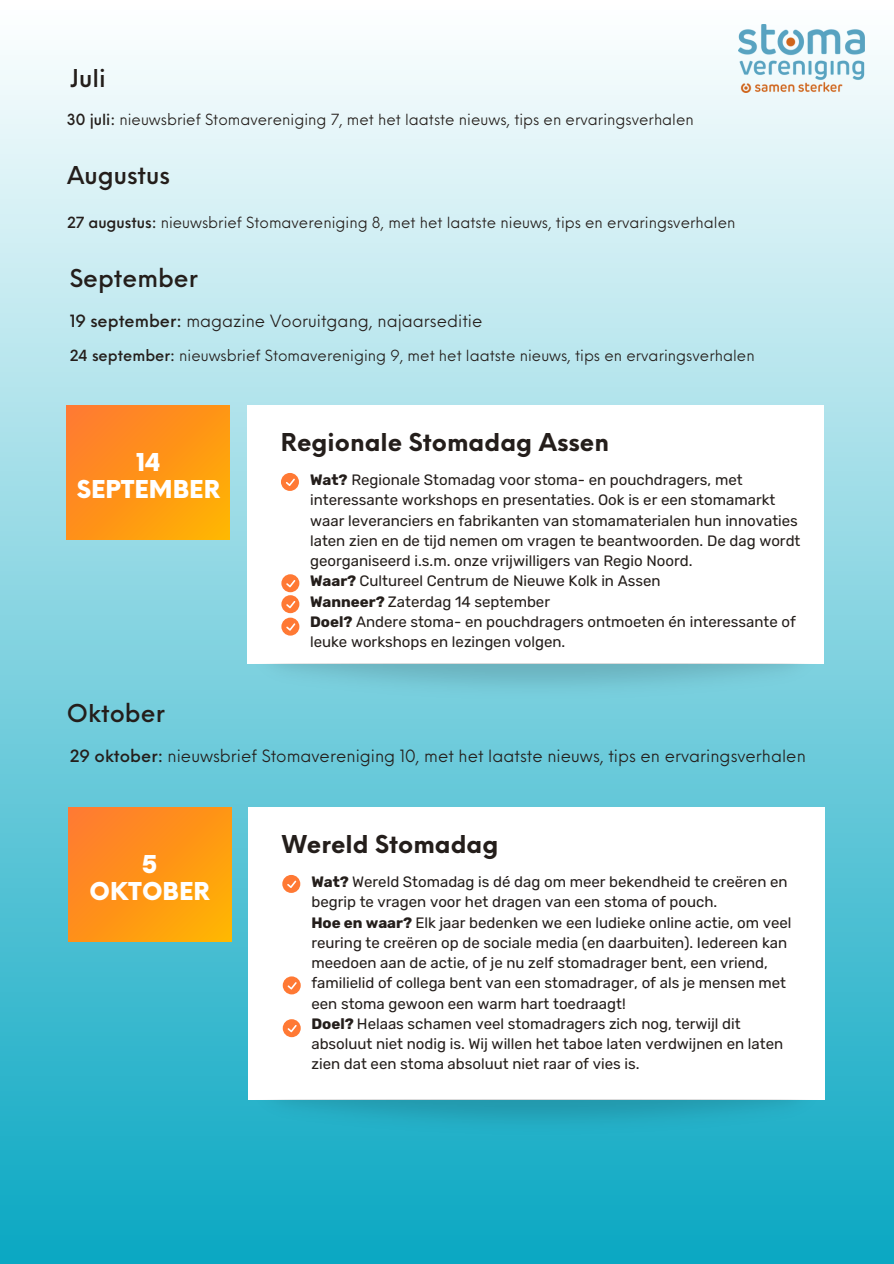
<style>
.page{position:relative;width:894px;height:1264px;background:#fff}
.page>*{position:absolute;margin:0;border:0;box-sizing:border-box;transform-origin:0 0}
.t1{font:700 24px "Neue Einstellung";color:#241e1b}
.t2{font:500 24px "Neue Einstellung";color:#241e1b}
.t3{font:900 24px/27px "Neue Einstellung";color:#fff;text-align:center}
.t4{font:16.5px "Neue Einstellung";color:#241e1b}
.t5{font:15px/20.2px "Rubik";color:#241e1b}
.t6{font:15px "Neue Einstellung";color:#241e1b}
.s1{font-weight:500}
.s2{font-weight:700}
</style>
<div class="page">
<div style="left:0;top:0;width:893px;height:1263px;background:linear-gradient(to bottom,#fff,#0ba8c3)"></div>
<div style="left:248px;top:807px;width:576px;height:293px;background:#fff"></div>
<svg style="left:68px;top:807px;width:163px;height:134px;background:#ff9417"></svg>
<svg style="left:282px;top:875px;width:18px;height:17px"></svg>
<svg style="left:283px;top:976px;width:17px;height:18px"></svg>
<img style="left:248px;top:1099px;width:577px;height:35px">
<div style="left:247px;top:405px;width:576px;height:259px;background:#fff"></div>
<svg style="left:67px;top:405px;width:163px;height:134px;background:#ff9417"></svg>
<svg style="left:281px;top:473px;width:18px;height:18px"></svg>
<img style="left:247px;top:664px;width:577px;height:35px">
<img style="left:738px;top:24px;width:126px;height:69px">
<svg style="left:281px;top:574px;width:18px;height:61px"></svg>
<svg style="left:283px;top:1019px;width:17px;height:18px"></svg>
<h1 class="t2" style="left:70px;top:56px;width:38px">Juli</h1>
<p class="t6" style="left:67px;top:106px;width:628px"><span class="s1">30 juli:</span> nieuwsbrief Stomavereniging 7, met het laatste nieuws, tips en ervaringsverhalen</p>
<h1 class="t2" style="left:67px;top:154px;width:104px">Augustus</h1>
<p class="t6" style="left:67px;top:209px;width:669px"><span class="s1">27 augustus:</span> nieuwsbrief Stomavereniging 8, met het laatste nieuws, tips en ervaringsverhalen</p>
<h1 class="t2" style="left:70px;top:256px;width:130px">September</h1>
<p class="t4" style="left:70px;top:306px;width:414px"><span class="s1">19 september:</span> magazine Vooruitgang, najaarseditie</p>
<p class="t6" style="left:70px;top:342px;width:686px"><span class="s1">24 september:</span> nieuwsbrief Stomavereniging 9, met het laatste nieuws, tips en ervaringsverhalen</p>
<h1 class="t3" style="left:77px;top:446px;width:145px">14<br>SEPTEMBER</h1>
<h1 class="t1" style="left:281px;top:420px;width:329px">Regionale Stomadag Assen</h1>
<p class="t5" style="left:310px;top:470px;width:491px"><span class="s2">Wat?</span> Regionale Stomadag voor stoma- en pouchdragers, met interessante workshops en presentaties. Ook is er een stomamarkt waar leveranciers en fabrikanten van stomamaterialen hun innovaties laten zien en de tijd nemen om vragen te beantwoorden. De dag wordt georganiseerd i.s.m. onze vrijwilligers van Regio Noord.<br><span class="s2">Waar?</span> Cultureel Centrum de Nieuwe Kolk in Assen<br><span class="s2">Wanneer?</span> Zaterdag 14 september<br><span class="s2">Doel?</span> Andere stoma- en pouchdragers ontmoeten én interessante of leuke workshops en lezingen volgen.</p>
<h1 class="t2" style="left:67px;top:691px;width:99px">Oktober</h1>
<p class="t4" style="left:70px;top:741px;width:737px"><span class="s1">29 oktober:</span> nieuwsbrief Stomavereniging 10, met het laatste nieuws, tips en ervaringsverhalen</p>
<h1 class="t3" style="left:90px;top:848px;width:122px">5<br>OKTOBER</h1>
<h1 class="t1" style="left:282px;top:822px;width:218px">Wereld Stomadag</h1>
<p class="t5" style="left:311px;top:871px;width:481px"><span class="s2">Wat?</span> Wereld Stomadag is dé dag om meer bekendheid te creëren en begrip te vragen voor het dragen van een stoma of pouch.<br><span class="s2">Hoe en waar?</span> Elk jaar bedenken we een ludieke online actie, om veel reuring te creëren op de sociale media (en daarbuiten). Iedereen kan meedoen aan de actie, of je nu zelf stomadrager bent, een vriend, familielid of collega bent van een stomadrager, of als je mensen met een stoma gewoon een warm hart toedraagt!<br><span class="s2">Doel?</span> Helaas schamen veel stomadragers zich nog, terwijl dit absoluut niet nodig is. Wij willen het taboe laten verdwijnen en laten zien dat een stoma absoluut niet raar of vies is.</p>
</div>
